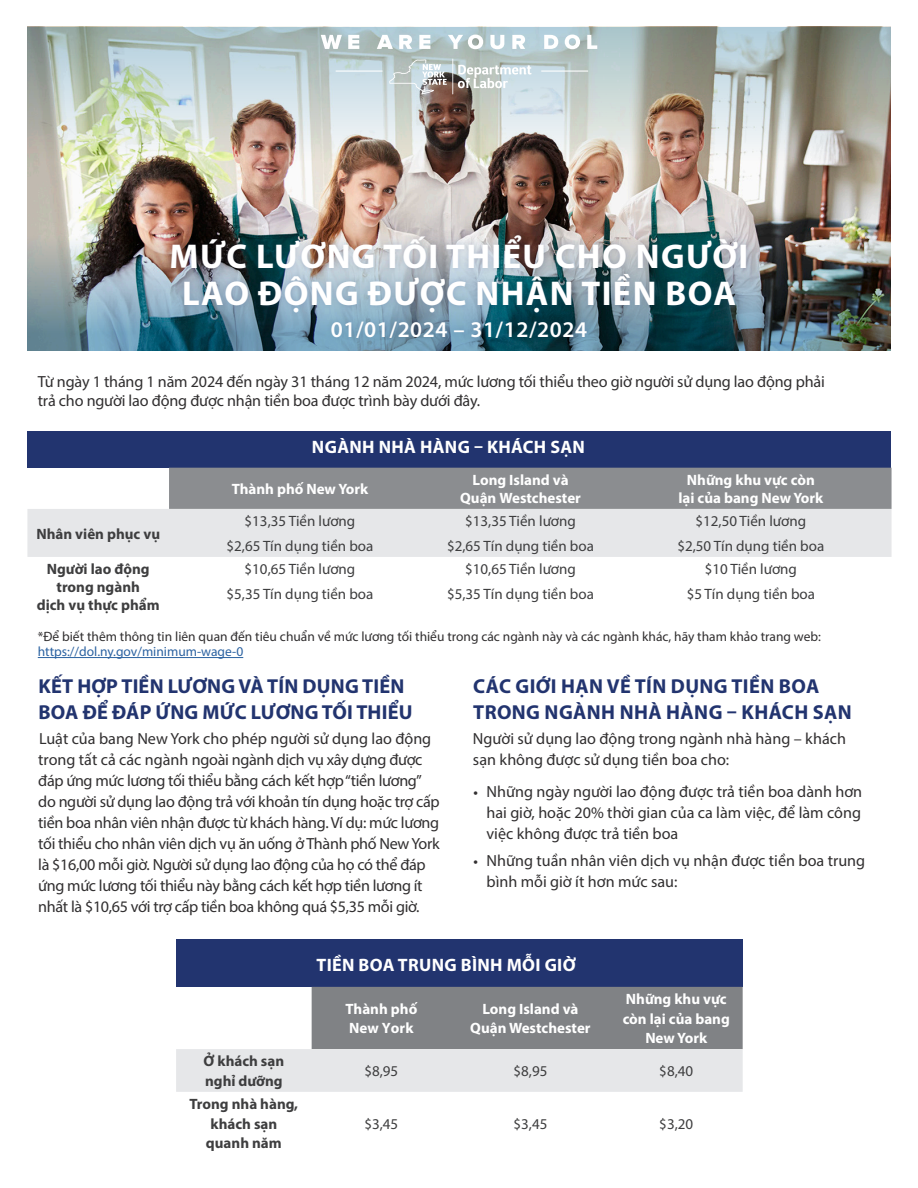
<style>
.page{position:relative;width:918px;height:1188px;background:#fff}
.page>*{position:absolute;margin:0;border:0;box-sizing:border-box;transform-origin:0 0}
.Fact_Sheet_Headline{font:700 34.5px/37.5px "Myriad Pro";letter-spacing:.04em;color:#fff;text-align:center}
.Fact_Sheet_Headline-2{font:600 22.5px "Myriad Pro";letter-spacing:.025em;color:#fff}
.Section_Headline{font:700 20.25px/25.5px "Myriad Pro";letter-spacing:.01em;color:#22346f}
.Pa0{font:700 18px "Myriad Pro";letter-spacing:.02em;color:#fff}
.Body_Copy{font:16.2px/21px "Myriad Pro";letter-spacing:-.01em;color:#312f30}
.Default{font:15px "Myriad Pro";color:#3e3e3f}
.Default-2{font:700 15px/19.5px "Myriad Pro";color:#fff;text-align:center}
.Default-3{font:700 15px/19.5px "Myriad Pro";color:#3e3e3f;text-align:center}
.Body_Copy-2{font:13.5px/15px "Myriad Pro";color:#312f30}
.s1{color:#2b62a1}
.s2{font-family:"Proxima Nova"}
</style>
<div class="page">
<img style="left:27px;top:162px;width:864px;height:73px">
<img style="left:27px;top:27px;width:864px;height:135px">
<img style="left:27px;top:235px;width:864px;height:116px">
<div style="left:166px;top:229px;width:586px;height:114px;background:#22346f;opacity:.2"></div>
<div style="left:27px;top:431px;width:864px;height:37px;background:#22346f"></div>
<svg style="left:27px;top:468px;width:865px;height:89px;background:#c5c6c8"></svg>
<hr style="left:38px;top:657px;width:205px;height:1px;background:#2b62a1">
<div style="left:176px;top:939px;width:567px;height:48px;background:#22346f"></div>
<svg style="left:176px;top:987px;width:567px;height:105px;background:#bcbdbf"></svg>
<hr style="left:541px;top:71px;width:47px;height:1px;background:#fff">
<hr style="left:336px;top:71px;width:47px;height:1px;background:#fff">
<svg style="left:321px;top:35px;width:21px;height:14px"></svg>
<svg style="left:348px;top:35px;width:11px;height:14px"></svg>
<svg style="left:377px;top:35px;width:16px;height:14px"></svg>
<svg style="left:399px;top:35px;width:13px;height:14px"></svg>
<svg style="left:419px;top:35px;width:11px;height:14px"></svg>
<svg style="left:448px;top:35px;width:35px;height:14px"></svg>
<svg style="left:490px;top:35px;width:14px;height:14px"></svg>
<svg style="left:512px;top:35px;width:13px;height:14px"></svg>
<svg style="left:544px;top:35px;width:14px;height:14px"></svg>
<svg style="left:565px;top:35px;width:15px;height:14px"></svg>
<svg style="left:587px;top:35px;width:10px;height:14px"></svg>
<svg style="left:458px;top:65px;width:74px;height:23px"></svg>
<hr style="left:452px;top:59px;width:1px;height:35px;background:#fff">
<svg style="left:389px;top:59px;width:58px;height:35px;background:#bcc3c2"></svg>
<p class="Fact_Sheet_Headline" style="left:170px;top:236px;width:580px">MỨC LƯƠNG TỐI THIỂU CHO NGƯỜI<br>LAO ĐỘNG ĐƯỢC NHẬN TIỀN BOA</p>
<p class="Fact_Sheet_Headline-2" style="left:331px;top:315px;width:258px">01/01/2024 – 31/12/2024</p>
<p class="Body_Copy" style="left:38px;top:372px;width:789px;line-height:18.9px">Từ ngày 1 tháng 1 năm 2024 đến ngày 31 tháng 12 năm 2024, mức lương tối thiểu theo giờ người sử dụng lao động phải trả cho người lao động được nhận tiền boa được trình bày dưới đây.</p>
<p class="Pa0" style="left:312px;top:435px;width:275px">NGÀNH NHÀ HÀNG – KHÁCH SẠN</p>
<p class="Default-3" style="left:36px;top:523px;width:125px">Nhân viên phục vụ</p>
<p class="Default-2" style="left:232px;top:479px;width:138px">Thành phố New York</p>
<p class="Default-2" style="left:460px;top:470px;width:122px;line-height:18px">Long Island và<br>Quận Westchester</p>
<p class="Default-2" style="left:678px;top:470px;width:146px;line-height:18px">Những khu vực còn lại của bang New York</p>
<p class="Default" style="left:245px;top:512px;width:112px">$13,35 Tiền lương</p>
<p class="Default" style="left:227px;top:537px;width:148px">$2,65 Tín dụng tiền boa</p>
<p class="Default" style="left:465px;top:512px;width:112px">$13,35 Tiền lương</p>
<p class="Default" style="left:447px;top:537px;width:148px">$2,65 Tín dụng tiền boa</p>
<p class="Default" style="left:695px;top:512px;width:112px">$12,50 Tiền lương</p>
<p class="Default" style="left:677px;top:537px;width:148px">$2,50 Tín dụng tiền boa</p>
<p class="Default-3" style="left:37px;top:560px;width:124px;line-height:18px">Người lao động trong ngành<br>dịch vụ thực phẩm</p>
<p class="Default" style="left:245px;top:560px;width:112px">$10,65 Tiền lương</p>
<p class="Default" style="left:227px;top:585px;width:148px">$5,35 Tín dụng tiền boa</p>
<p class="Default" style="left:465px;top:560px;width:112px">$10,65 Tiền lương</p>
<p class="Default" style="left:447px;top:585px;width:148px">$5,35 Tín dụng tiền boa</p>
<p class="Default" style="left:705px;top:560px;width:94px">$10 Tiền lương</p>
<p class="Default" style="left:687px;top:585px;width:130px">$5 Tín dụng tiền boa</p>
<p class="Body_Copy-2" style="left:38px;top:629px;width:785px">*Để biết thêm thông tin liên quan đến tiêu chuẩn về mức lương tối thiểu trong các ngành này và các ngành khác, hãy tham khảo trang web: <span class="s1">https://dol.ny.gov/minimum-wage-0</span></p>
<p class="Section_Headline" style="left:38px;top:673px;width:376px">KẾT HỢP TIỀN LƯƠNG VÀ TÍN DỤNG TIỀN<br>BOA ĐỂ ĐÁP ỨNG MỨC LƯƠNG TỐI THIỂU</p>
<p class="Body_Copy" style="left:38px;top:728px;width:403px">Luật của bang New York cho phép người sử dụng lao động trong tất cả các ngành ngoài ngành dịch vụ xây dựng được đáp ứng mức lương tối thiểu bằng cách kết hợp “tiền lương” do người sử dụng lao động trả với khoản tín dụng hoặc trợ cấp tiền boa nhân viên nhận được từ khách hàng. Ví dụ: mức lương tối thiểu cho nhân viên dịch vụ ăn uống ở Thành phố New York là $16,00 mỗi giờ. Người sử dụng lao động của họ có thể đáp ứng mức lương tối thiểu này bằng cách kết hợp tiền lương ít nhất là $10,65 với trợ cấp tiền boa không quá $5,35 mỗi giờ.</p>
<p class="Section_Headline" style="left:473px;top:673px;width:380px">CÁC GIỚI HẠN VỀ TÍN DỤNG TIỀN BOA<br>TRONG NGÀNH NHÀ HÀNG – KHÁCH SẠN</p>
<p class="Body_Copy" style="left:473px;top:728px;width:374px">Người sử dụng lao động trong ngành nhà hàng – khách sạn không được sử dụng tiền boa cho:</p>
<p class="Body_Copy" style="left:486px;top:781px;width:377px;text-align:justify;text-indent:-14px"><span class="s2">•</span> Những ngày người lao động được trả tiền boa dành hơn hai giờ, hoặc 20% thời gian của ca làm việc, để làm công việc không được trả tiền boa</p>
<p class="Body_Copy" style="left:486px;top:850px;width:380px;text-indent:-14px"><span class="s2">•</span> Những tuần nhân viên dịch vụ nhận được tiền boa trung bình mỗi giờ ít hơn mức sau:</p>
<p class="Pa0" style="left:317px;top:953px;width:261px">TIỀN BOA TRUNG BÌNH MỖI GIỜ</p>
<p class="Default-3" style="left:204px;top:1051px;width:82px;text-align:left">Ở khách sạn nghỉ dưỡng</p>
<p class="Default-3" style="left:190px;top:1094px;width:110px">Trong nhà hàng, khách sạn quanh năm</p>
<p class="Default-2" style="left:345px;top:999px;width:73px;text-align:left">Thành phố<br>New York</p>
<p class="Default-2" style="left:470px;top:999px;width:122px">Long Island và<br>Quận Westchester</p>
<p class="Default-2" style="left:623px;top:989px;width:109px">Những khu vực còn lại của bang<br>New York</p>
<p class="Default" style="left:364px;top:1062px;width:35px">$8,95</p>
<p class="Default" style="left:514px;top:1062px;width:35px">$8,95</p>
<p class="Default" style="left:659px;top:1062px;width:35px">$8,40</p>
<p class="Default" style="left:364px;top:1114px;width:35px">$3,45</p>
<p class="Default" style="left:514px;top:1114px;width:35px">$3,45</p>
<p class="Default" style="left:659px;top:1114px;width:35px">$3,20</p>
</div>
